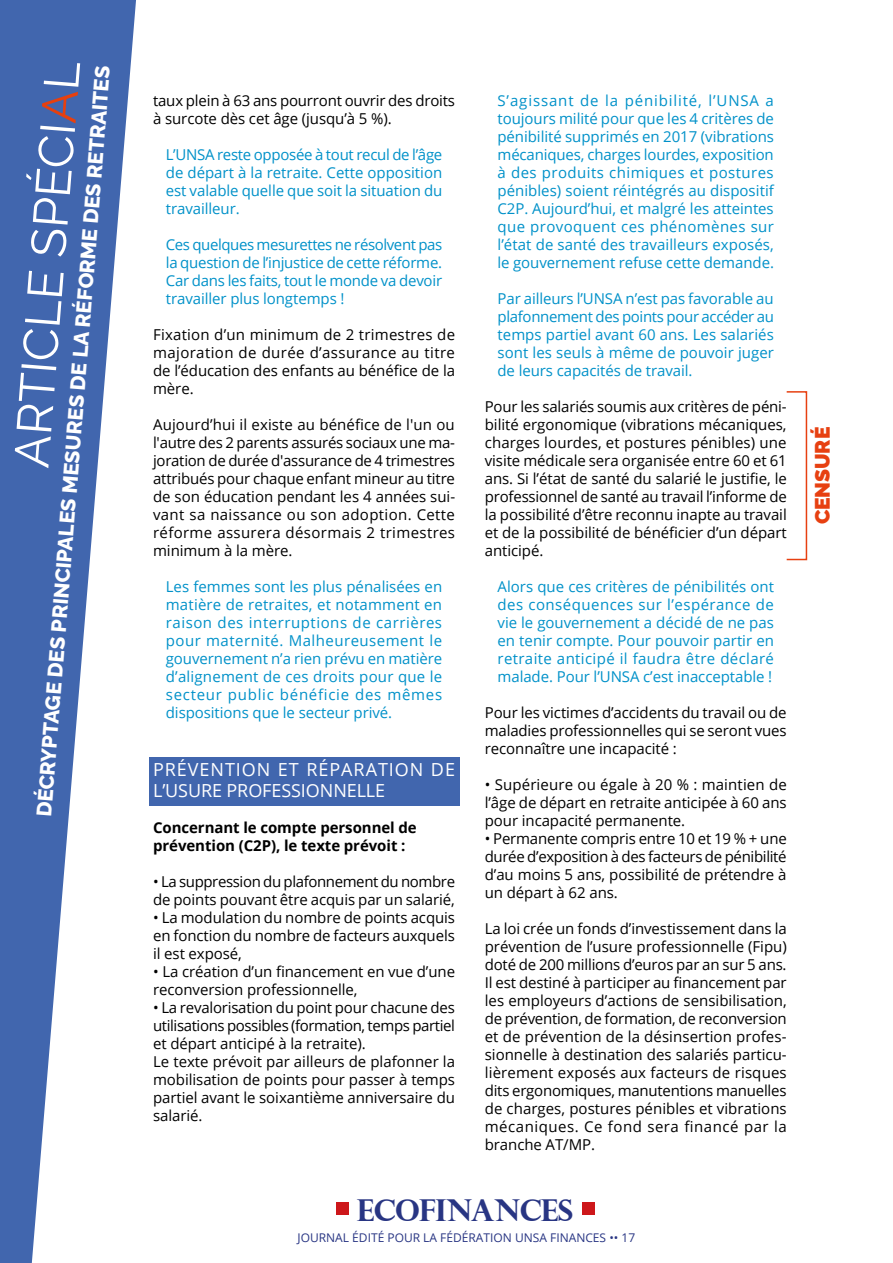
<style>
.page{position:relative;width:893px;height:1263px;background:#fff}
.page>*{position:absolute;margin:0;border:0;box-sizing:border-box;transform-origin:0 0}
.t1{font:48.9px "Raleway";color:#fff}
.t2{font:700 30.15px "Perpetua Titling";letter-spacing:-.02em;color:#283583}
.t3{font:800 21px "Raleway";color:#fff}
.t4{font:900 21px "Raleway";letter-spacing:-.005em;color:#e74011}
.t5{font:18px/21.6px "Open Sans";letter-spacing:.05em;color:#fff}
.t6{font:15px/18px "Open Sans";letter-spacing:-.005em;color:#000;text-align:justify}
.t7{font:15px/18px "Open Sans";letter-spacing:-.005em;color:#0091c9;text-align:justify}
.t8{font:700 15px/18px "Open Sans";letter-spacing:-.005em;color:#000}
.t9{font:12px "Open Sans";color:#283583}
.s1{color:#e6400f}
</style>
<div class="page">
<div style="left:336px;top:1203px;width:12px;height:12px;background:#cd171a"></div>
<div style="left:582px;top:1203px;width:12px;height:12px;background:#cd171a"></div>
<div style="left:149px;top:758px;width:310px;height:48px;background:#4166ae"></div>
<div style="left:786px;top:391px;width:21px;height:169px;border:2px solid #e74011"></div>
<svg style="left:0;top:0;width:136px;height:1263px;fill:#4166ae"></svg>
<h1 class="t1" style="left:-9px;top:464px;width:409px;rotate:-85deg">ARTICLE SPÉCI<span class="s1">A</span>L</h1>
<h3 class="t3" style="left:30px;top:816px;width:755px;rotate:-86deg">DÉCRYPTAGE DES PRINCIPALES MESURES DE LA RÉFORME DES RETRAITES</h3>
<p class="t6" style="left:153px;top:91px;width:303px">taux plein à 63 ans pourront ouvrir des droits à surcote dès cet âge (jusqu’à 5 %).</p>
<p class="t7" style="left:166px;top:145px;width:278px">L’UNSA reste opposée à tout recul de l’âge de départ à la retraite. Cette opposition est valable quelle que soit la situation du travailleur.</p>
<p class="t7" style="left:166px;top:235px;width:278px">Ces quelques mesurettes ne résolvent pas la question de l’injustice de cette réforme.<br>Car dans les faits, tout le monde va devoir travailler plus longtemps !</p>
<p class="t6" style="left:153px;top:325px;width:304px">Fixation d’un minimum de 2 trimestres de majoration de durée d’assurance au titre de l’éducation des enfants au bénéfice de la mère.</p>
<p class="t6" style="left:153px;top:415px;width:304px">Aujourd’hui il existe au bénéfice de l'un ou l'autre des 2 parents assurés sociaux une ma&shy;joration de durée d'assurance de 4 trimestres attribués pour chaque enfant mineur au titre de son éducation pendant les 4 années sui&shy;vant sa naissance ou son adoption. Cette réforme assurera désormais 2 trimestres minimum à la mère.</p>
<p class="t7" style="left:166px;top:577px;width:278px">Les femmes sont les plus pénalisées en matière de retraites, et notamment en raison des interruptions de carrières pour maternité. Malheureusement le gouvernement n’a rien prévu en matière d’alignement de ces droits pour que le secteur public bénéficie des mêmes dispositions que le secteur privé.</p>
<p class="t5" style="left:153px;top:758px;width:303px">PRÉVENTION ET RÉPARATION DE<br>L’USURE PROFESSIONNELLE</p>
<p class="t8" style="left:153px;top:818px;width:265px">Concernant le compte personnel de prévention (C2P), le texte prévoit :</p>
<p class="t6" style="left:153px;top:872px;width:304px">• La suppression du plafonnement du nombre de points pouvant être acquis par un salarié,</p>
<p class="t6" style="left:153px;top:908px;width:304px">• La modulation du nombre de points acquis en fonction du nombre de facteurs auxquels il est exposé,</p>
<p class="t6" style="left:153px;top:962px;width:303px">• La création d’un financement en vue d’une reconversion professionnelle,</p>
<p class="t6" style="left:153px;top:998px;width:303px;text-align:left">• La revalorisation du point pour chacune des utilisations possibles (formation, temps partiel et départ anticipé à la retraite).<br>Le texte prévoit par ailleurs de plafonner la mobilisation de points pour passer à temps partiel avant le soixantième anniversaire du salarié.</p>
<p class="t7" style="left:497px;top:91px;width:278px">S’agissant de la pénibilité, l’UNSA a toujours milité pour que les 4 critères de pénibilité supprimés en 2017 (vibrations mécaniques, charges lourdes, exposition à des produits chimiques et postures pénibles) soient réintégrés au dispositif C2P. Aujourd’hui, et malgré les atteintes que provoquent ces phénomènes sur l’état de santé des travailleurs exposés, le gouvernement refuse cette demande.</p>
<p class="t7" style="left:497px;top:289px;width:278px">Par ailleurs l’UNSA n’est pas favorable au plafonnement des points pour accéder au temps partiel avant 60 ans. Les salariés sont les seuls à même de pouvoir juger de leurs capacités de travail.</p>
<p class="t6" style="left:485px;top:397px;width:304px">Pour les salariés soumis aux critères de péni&shy;bilité ergonomique (vibrations mécaniques, charges lourdes, et postures pénibles) une visite médicale sera organisée entre 60 et 61 ans. Si l’état de santé du salarié le justifie, le professionnel de santé au travail l’informe de la possibilité d’être reconnu inapte au travail et de la possibilité de bénéficier d’un départ anticipé.</p>
<p class="t7" style="left:497px;top:577px;width:278px">Alors que ces critères de pénibilités ont des conséquences sur l’espérance de vie le gouvernement a décidé de ne pas en tenir compte. Pour pouvoir partir en retraite anticipé il faudra être déclaré malade. Pour l’UNSA c’est inacceptable !</p>
<p class="t6" style="left:485px;top:703px;width:303px">Pour les victimes d’accidents du travail ou de maladies professionnelles qui se seront vues reconnaître une incapacité :</p>
<p class="t6" style="left:485px;top:775px;width:303px">• Supérieure ou égale à 20 % : maintien de l’âge de départ en retraite anticipée à 60 ans pour incapacité permanente.</p>
<p class="t6" style="left:485px;top:829px;width:303px">• Permanente compris entre 10 et 19 % + une durée d’exposition à des facteurs de pénibilité d’au moins 5 ans, possibilité de prétendre à un départ à 62 ans.</p>
<p class="t6" style="left:485px;top:919px;width:304px">La loi crée un fonds d’investissement dans la prévention de l’usure professionnelle (Fipu) doté de 200 millions d’euros par an sur 5 ans.<br>Il est destiné à participer au financement par les employeurs d’actions de sensibilisation, de prévention, de formation, de reconversion et de prévention de la désinsertion profes&shy;sionnelle à destination des salariés particu&shy;lièrement exposés aux facteurs de risques dits ergonomiques, manutentions manuelles de charges, postures pénibles et vibrations mécaniques. Ce fond sera financé par la branche AT/MP.</p>
<h2 class="t2" style="left:357px;top:1191px;width:218px">ECOFINANCES</h2>
<p class="t9" style="left:298px;top:1229px;width:339px">JOURNAL ÉDITÉ POUR LA FÉDÉRATION UNSA FINANCES •• 17</p>
<h3 class="t4" style="left:806px;top:524px;width:99px;rotate:-90deg">CENSURÉ</h3>
</div>
